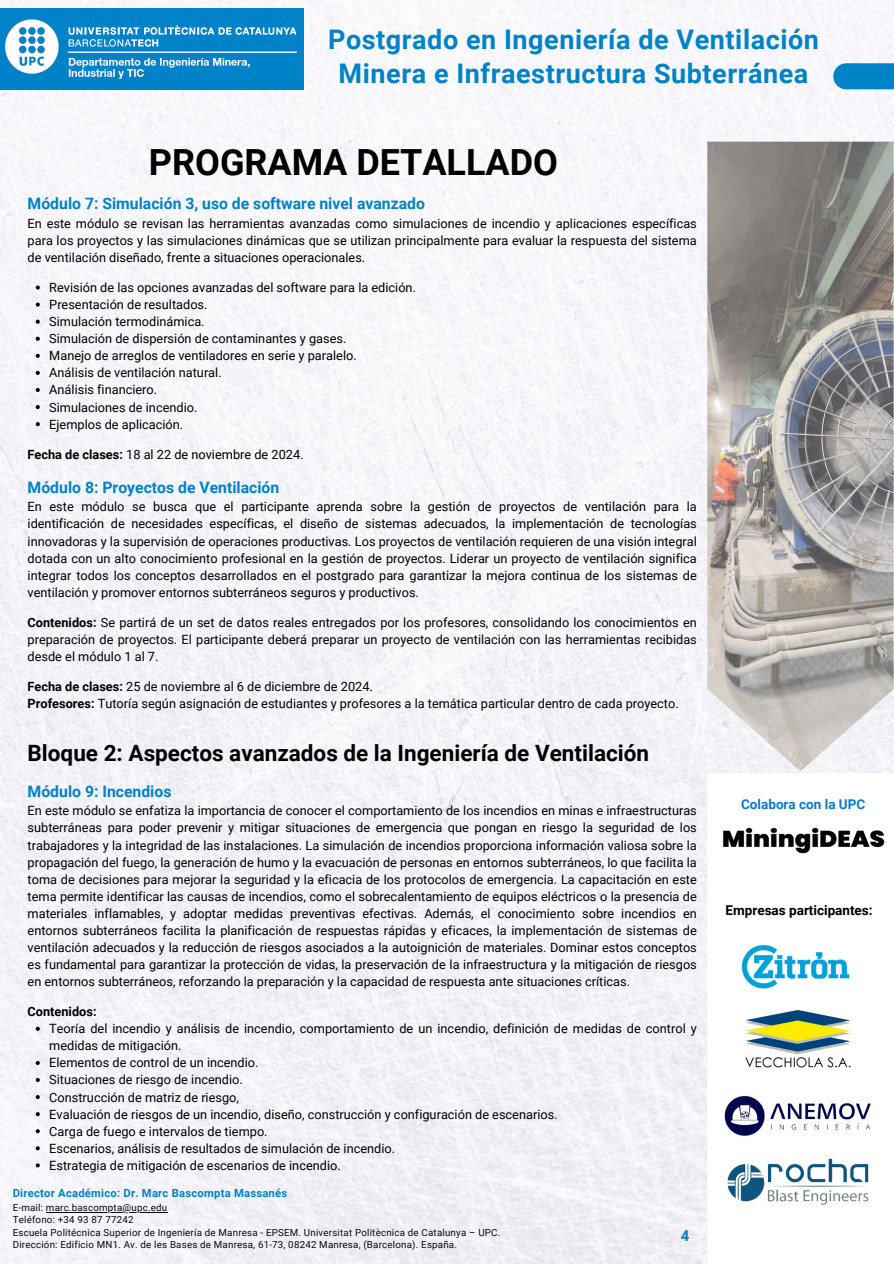
<style>
.page{position:relative;width:894px;height:1264px;background:#fff}
.page>*{position:absolute;margin:0;border:0;box-sizing:border-box;transform-origin:0 0}
.t1{font:700 36px "Roboto";color:#000}
.t2{font:700 27px/33.8px "Roboto";letter-spacing:.02em;color:#0082c8;text-align:center}
.t3{font:700 22.5px "Roboto";color:#000}
.t4{font:700 15.75px "Roboto";color:#0082c8}
.t5{font:700 15px "Roboto";color:#0082c8}
.t6{font:700 13.5px "Roboto";color:#000}
.t7{font:700 13.5px "Roboto";color:#087bcd}
.t8{font:12.75px/17.1px "Roboto";color:#000;text-align:justify}
.t9{font:700 12.75px "Roboto";color:#000}
.t10{font:700 11.25px "Roboto";letter-spacing:.02em;color:#0082c8}
.t11{font:9.75px "Roboto";letter-spacing:.02em;color:#070a0e}
.s1{font-weight:700}
</style>
<div class="page">
<img style="left:0;top:0;width:893px;height:1263px">
<div style="left:707px;top:773px;width:186px;height:490px;background:#fff"></div>
<img style="left:741px;top:944px;width:109px;height:45px">
<img style="left:745px;top:1009px;width:106px;height:59px">
<img style="left:724px;top:1096px;width:147px;height:40px">
<img style="left:727px;top:1158px;width:142px;height:47px">
<img style="left:0;top:9px;width:303px;height:81px">
<svg style="left:833px;top:63px;width:60px;height:26px;background:#0e89cb"></svg>
<img style="left:723px;top:827px;width:161px;height:27px">
<img style="left:707px;top:142px;width:186px;height:629px">
<hr style="left:46px;top:1211px;width:121px;height:1px;background:#070a0e">
<svg style="left:36px;top:1026px;width:4px;height:4px"></svg>
<svg style="left:36px;top:1060px;width:4px;height:4px"></svg>
<svg style="left:36px;top:1077px;width:4px;height:5px"></svg>
<svg style="left:36px;top:1095px;width:4px;height:4px"></svg>
<svg style="left:36px;top:1112px;width:4px;height:4px"></svg>
<svg style="left:36px;top:1129px;width:4px;height:4px"></svg>
<svg style="left:36px;top:1146px;width:4px;height:4px"></svg>
<svg style="left:36px;top:1163px;width:4px;height:4px"></svg>
<svg style="left:36px;top:285px;width:4px;height:4px"></svg>
<svg style="left:36px;top:302px;width:4px;height:4px"></svg>
<svg style="left:36px;top:319px;width:4px;height:5px"></svg>
<svg style="left:36px;top:337px;width:4px;height:4px"></svg>
<svg style="left:36px;top:354px;width:4px;height:4px"></svg>
<svg style="left:36px;top:371px;width:4px;height:4px"></svg>
<svg style="left:36px;top:388px;width:4px;height:4px"></svg>
<svg style="left:36px;top:405px;width:4px;height:4px"></svg>
<svg style="left:36px;top:422px;width:4px;height:4px"></svg>
<p class="t2" style="left:328px;top:23px;width:492px">Postgrado en Ingeniería de Ventilación<br>Minera e Infraestructura Subterránea</p>
<h5 class="t1" style="left:149px;top:142px;width:410px">PROGRAMA DETALLADO</h5>
<p class="t4" style="left:28px;top:194px;width:399px">Módulo 7: Simulación 3, uso de software nivel avanzado</p>
<p class="t8" style="left:28px;top:215px;width:670px">En este módulo se revisan las herramientas avanzadas como simulaciones de incendio y aplicaciones específicas para los proyectos y las simulaciones dinámicas que se utilizan principalmente para evaluar la respuesta del sistema de ventilación diseñado, frente a situaciones operacionales.</p>
<p class="t8" style="left:49px;top:279px;width:368px">Revisión de las opciones avanzadas del software para la edición.</p>
<p class="t8" style="left:49px;top:296px;width:160px">Presentación de resultados.</p>
<p class="t8" style="left:49px;top:313px;width:157px">Simulación termodinámica.</p>
<h4 class="t8" style="left:49px;top:330px;width:298px">Simulación de dispersión de contaminantes y gases.</h4>
<p class="t8" style="left:49px;top:347px;width:309px">Manejo de arreglos de ventiladores en serie y paralelo.</p>
<h4 class="t8" style="left:49px;top:364px;width:174px">Análisis de ventilación natural.</h4>
<p class="t8" style="left:49px;top:381px;width:109px">Análisis financiero.</p>
<p class="t8" style="left:49px;top:398px;width:150px">Simulaciones de incendio.</p>
<p class="t8" style="left:49px;top:415px;width:135px">Ejemplos de aplicación.</p>
<p class="t8" style="left:28px;top:446px;width:277px"><span class="s1">Fecha de clases:</span> 18 al 22 de noviembre de 2024.</p>
<h5 class="t4" style="left:28px;top:478px;width:253px">Módulo 8: Proyectos de Ventilación</h5>
<h5 class="t8" style="left:28px;top:498px;width:670px">En este módulo se busca que el participante aprenda sobre la gestión de proyectos de ventilación para la identificación de necesidades específicas, el diseño de sistemas adecuados, la implementación de tecnologías innovadoras y la supervisión de operaciones productivas. Los proyectos de ventilación requieren de una visión integral dotada con un alto conocimiento profesional en la gestión de proyectos. Liderar un proyecto de ventilación significa integrar todos los conceptos desarrollados en el postgrado para garantizar la mejora continua de los sistemas de ventilación y promover entornos subterráneos seguros y productivos.</h5>
<h3 class="t8" style="left:28px;top:614px;width:670px"><span class="s1">Contenidos:</span> Se partirá de un set de datos reales entregados por los profesores, consolidando los conocimientos en preparación de proyectos. El participante deberá preparar un proyecto de ventilación con las herramientas recibidas desde el módulo 1 al 7.</h3>
<h5 class="t8" style="left:28px;top:678px;width:652px"><span class="s1">Fecha de clases:</span> 25 de noviembre al 6 de diciembre de 2024.<br><span class="s1">Profesores:</span> Tutoría según asignación de estudiantes y profesores a la temática particular dentro de cada proyecto.</h5>
<h4 class="t3" style="left:28px;top:740px;width:622px">Bloque 2: Aspectos avanzados de la Ingeniería de Ventilación</h4>
<p class="t4" style="left:28px;top:782px;width:145px">Módulo 9: Incendios</p>
<p class="t8" style="left:28px;top:802px;width:670px">En este módulo se enfatiza la importancia de conocer el comportamiento de los incendios en minas e infraestructuras subterráneas para poder prevenir y mitigar situaciones de emergencia que pongan en riesgo la seguridad de los trabajadores y la integridad de las instalaciones. La simulación de incendios proporciona información valiosa sobre la propagación del fuego, la generación de humo y la evacuación de personas en entornos subterráneos, lo que facilita la toma de decisiones para mejorar la seguridad y la eficacia de los protocolos de emergencia. La capacitación en este tema permite identificar las causas de incendios, como el sobrecalentamiento de equipos eléctricos o la presencia de materiales inflamables, y adoptar medidas preventivas efectivas. Además, el conocimiento sobre incendios en entornos subterráneos facilita la planificación de respuestas rápidas y eficaces, la implementación de sistemas de ventilación adecuados y la reducción de riesgos asociados a la autoignición de materiales. Dominar estos conceptos es fundamental para garantizar la protección de vidas, la preservación de la infraestructura y la mitigación de riesgos en entornos subterráneos, reforzando la preparación y la capacidad de respuesta ante situaciones críticas.</p>
<p class="t9" style="left:28px;top:1004px;width:70px">Contenidos:</p>
<p class="t8" style="left:49px;top:1020px;width:649px">Teoría del incendio y análisis de incendio, comportamiento de un incendio, definición de medidas de control y medidas de mitigación.</p>
<p class="t8" style="left:49px;top:1054px;width:211px">Elementos de control de un incendio.</p>
<p class="t8" style="left:49px;top:1071px;width:195px">Situaciones de riesgo de incendio.</p>
<p class="t8" style="left:49px;top:1088px;width:191px">Construcción de matriz de riesgo,</p>
<p class="t8" style="left:49px;top:1105px;width:509px">Evaluación de riesgos de un incendio, diseño, construcción y configuración de escenarios.</p>
<p class="t8" style="left:49px;top:1122px;width:220px">Carga de fuego e intervalos de tiempo.</p>
<h6 class="t8" style="left:49px;top:1139px;width:347px">Escenarios, análisis de resultados de simulación de incendio.</h6>
<p class="t8" style="left:49px;top:1156px;width:293px">Estrategia de mitigación de escenarios de incendio.</p>
<p class="t10" style="left:13px;top:1186px;width:276px">Director Académico: Dr. Marc Bascompta Massanés</p>
<p class="t11" style="left:13px;top:1202px;width:156px">E-mail: marc.bascompta@upc.edu</p>
<p class="t11" style="left:13px;top:1214px;width:122px">Teléfono: +34 93 87 77242</p>
<p class="t11" style="left:13px;top:1226px;width:489px">Escuela Politécnica Superior de Ingeniería de Manresa - EPSEM. Universitat Politècnica de Catalunya – UPC.</p>
<p class="t11" style="left:13px;top:1238px;width:445px">Dirección: Edificio MN1. Av. de les Bases de Manresa, 61-73, 08242 Manresa, (Barcelona). España.</p>
<h5 class="t5" style="left:680px;top:1226px;width:10px">4</h5>
<h5 class="t7" style="left:741px;top:796px;width:126px">Colabora con la UPC</h5>
<p class="t6" style="left:725px;top:902px;width:148px">Empresas participantes:</p>
</div>
